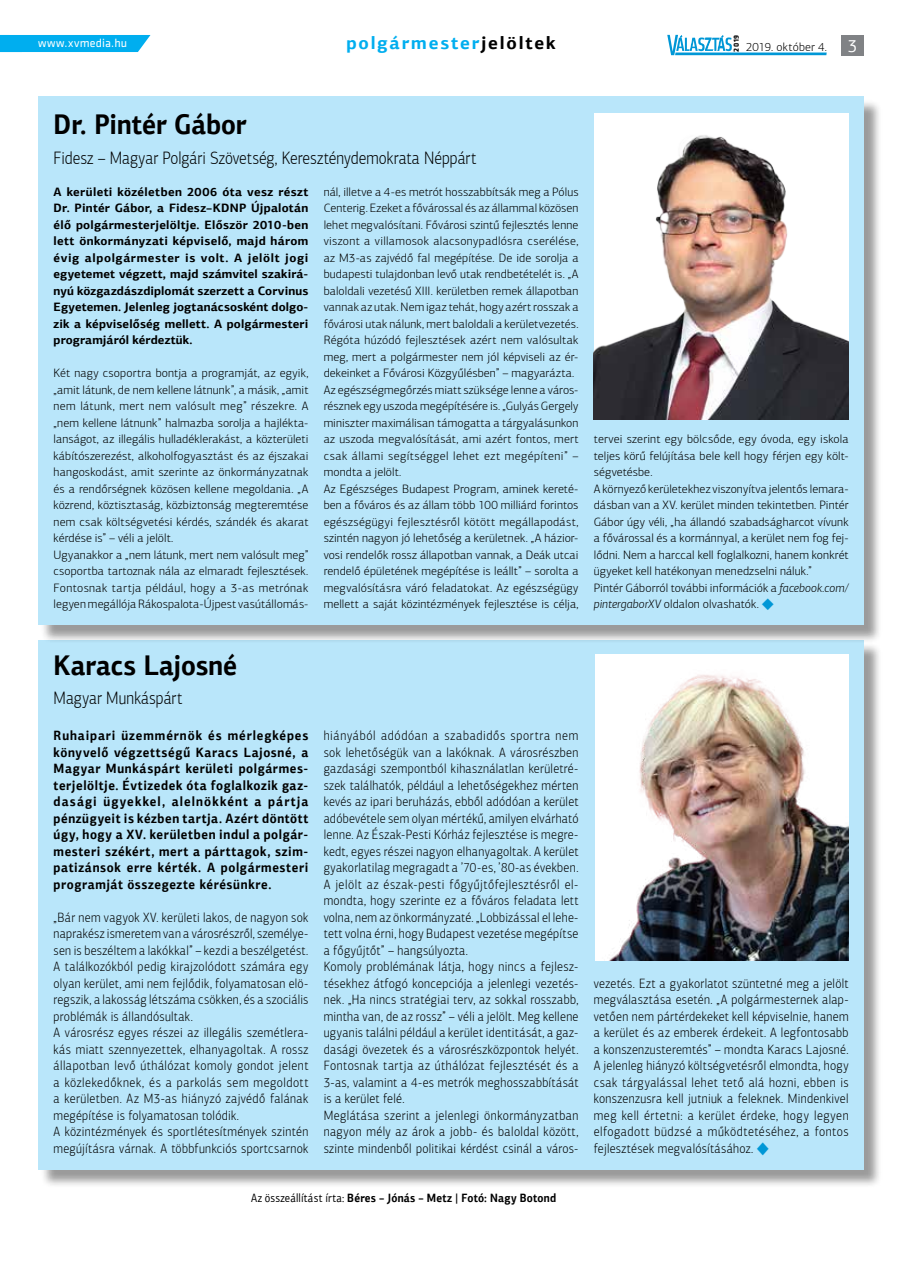
<style>
.page{position:relative;width:915px;height:1263px;background:#fff}
.page>*{position:absolute;margin:0;border:0;box-sizing:border-box;transform-origin:0 0}
.t1{font:700 28.5px "PF Agora Sans Pro";color:#000;scale:.9 1}
.t2{font:300 18px "PF Agora Sans Pro";color:#000;scale:.87 1}
.t3{font:700 18px "PF Agora Sans Pro";letter-spacing:.1em;color:#00aeef}
.t4{font:300 13.5px/16.5px "PF Agora Sans Pro";letter-spacing:.025em;color:#000;scale:.9 1}
.t5{font:700 13.5px/16.5px "PF Agora Sans Pro";letter-spacing:.05em;color:#000;text-align:justify;scale:.9 1}
.t6{font:300 12.15px/16.5px "PF Agora Sans Pro";letter-spacing:.01em;color:#000}
.t7{font:700 12.15px/16.5px "PF Agora Sans Pro";letter-spacing:.01em;color:#000;text-align:justify}
.t8{font:700 12px "PF Agora Sans Pro";letter-spacing:.02em;color:#000;scale:.87 1}
.t9{font:300 12px "PF Agora Sans Pro";letter-spacing:.015em;color:#000}
.t10{font:12px "Klavika";letter-spacing:.015em;color:#fff}
.t11{font:700 7.65px "Klavika";color:#000}
.s1{color:#000}
.s2{font-weight:400;font-size:18px;color:#fff}
.s3{font-style:italic}
.s4{color:#0097d6}
.s5{font-weight:400}
</style>
<div class="page">
<svg style="left:667px;top:35px;width:159px;height:20px"></svg>
<div style="left:41px;top:643px;width:841px;height:545px;background:#000;opacity:.4"></div>
<div style="left:38px;top:640px;width:825px;height:529px;background:#b9e6fa"></div>
<div style="left:41px;top:99px;width:841px;height:544px;background:#000;opacity:.4"></div>
<div style="left:38px;top:97px;width:825px;height:528px;background:#b9e6fa"></div>
<img style="left:595px;top:654px;width:253px;height:306px">
<img style="left:593px;top:114px;width:255px;height:305px">
<div style="left:0;top:35px;width:150px;height:17px;background:#00aeef"></div>
<div style="left:840px;top:35px;width:23px;height:20px;background:#808285"></div>
<p class="t10" style="left:38px;top:36px;width:90px">www.xvmedia.hu</p>
<h2 class="t3" style="left:346px;top:31px;width:211px">polgármester<span class="s1">jelöltek</span></h2>
<p class="t9" style="left:745px;top:40px;width:113px">2019. október 4. <span class="s2">3</span></p>
<p class="t11" style="left:730px;top:51px;width:18px;rotate:-90deg">2019</p>
<h1 class="t1" style="left:54px;top:107px;width:216px">Dr. Pintér Gábor</h1>
<h2 class="t2" style="left:54px;top:147px;width:487px">Fidesz – Magyar Polgári Szövetség, Kereszténydemokrata Néppárt</h2>
<p class="t7" style="left:54px;top:183px;width:256px">A kerületi közéletben 2006 óta vesz részt Dr. Pintér Gábor, a Fidesz–KDNP Újpalotán élő polgármesterjelöltje. Először 2010-ben lett önkormányzati képviselő, majd három évig alpolgármester is volt. A jelölt jogi egyetemet végzett, majd számvitel szakirá&shy;nyú közgazdászdiplomát szerzett a Corvinus Egyetemen. Jelenleg jogtanácsosként dolgo&shy;zik a képviselőség mellett. A polgármesteri programjáról kérdeztük.</p>
<p class="t6" style="left:54px;top:365px;width:256px">Két nagy csoportra bontja a programját, az egyik, „amit látunk, de nem kellene látnunk”, a másik, „amit nem látunk, mert nem valósult meg” részekre. A „nem kellene látnunk” halmazba sorolja a hajlékta&shy;lanságot, az illegális hulladéklerakást, a közterületi kábítószerezést, alkoholfogyasztást és az éjszakai hangoskodást, amit szerinte az önkormányzatnak és a rendőrségnek közösen kellene megoldania. „A közrend, köztisztaság, közbiztonság megteremtése nem csak költségvetési kérdés, szándék és akarat kérdése is” – véli a jelölt.<br>Ugyanakkor a „nem látunk, mert nem valósult meg” csoportba tartoznak nála az elmaradt fejlesztések.<br>Fontosnak tartja például, hogy a 3-as metrónak legyen megállója Rákospalota-Újpest vasútállomás-</p>
<p class="t6" style="left:323px;top:184px;width:256px">nál, illetve a 4-es metrót hosszabbítsák meg a Pólus Centerig. Ezeket a fővárossal és az állammal közösen lehet megvalósítani. Fővárosi szintű fejlesztés lenne viszont a villamosok alacsonypadlósra cserélése, az M3-as zajvédő fal megépítése. De ide sorolja a budapesti tulajdonban levő utak rendbetételét is. „A baloldali vezetésű XIII. kerületben remek állapotban vannak az utak. Nem igaz tehát, hogy azért rosszak a fővárosi utak nálunk, mert baloldali a kerületvezetés.<br>Régóta húzódó fejlesztések azért nem valósultak meg, mert a polgármester nem jól képviseli az ér&shy;dekeinket a Fővárosi Közgyűlésben” – magyarázta.<br>Az egészségmegőrzés miatt szüksége lenne a város&shy;résznek egy uszoda megépítésére is. „Gulyás Gergely miniszter maximálisan támogatta a tárgyalásunkon az uszoda megvalósítását, ami azért fontos, mert csak állami segítséggel lehet ezt megépíteni” – mondta a jelölt.<br>Az Egészséges Budapest Program, aminek kereté&shy;ben a főváros és az állam több 100 milliárd forintos egészségügyi fejlesztésről kötött megállapodást, szintén nagyon jó lehetőség a kerületnek. „A házior&shy;vosi rendelők rossz állapotban vannak, a Deák utcai rendelő épületének megépítése is leállt” – sorolta a megvalósításra váró feladatokat. Az egészségügy mellett a saját közintézmények fejlesztése is célja,</p>
<p class="t6" style="left:593px;top:431px;width:256px">tervei szerint egy bölcsőde, egy óvoda, egy iskola teljes körű felújítása bele kell hogy férjen egy költ&shy;ségvetésbe.<br>A környező kerületekhez viszonyítva jelentős lemara&shy;dásban van a XV. kerület minden tekintetben. Pintér Gábor úgy véli, „ha állandó szabadságharcot vívunk a fővárossal és a kormánnyal, a kerület nem fog fej&shy;lődni. Nem a harccal kell foglalkozni, hanem konkrét ügyeket kell hatékonyan menedzselni náluk.”<br>Pintér Gáborról további információk a <span class="s3">facebook.com/ pintergaborXV</span> oldalon olvashatók. <span class="s4">◆</span></p>
<h1 class="t1" style="left:54px;top:647px;width:205px">Karacs Lajosné</h1>
<h2 class="t2" style="left:54px;top:688px;width:149px">Magyar Munkáspárt</h2>
<p class="t5" style="left:54px;top:727px;width:284px">Ruhaipari üzemmérnök és mérlegképes könyvelő végzettségű Karacs Lajosné, a Magyar Munkáspárt kerületi polgármes&shy;terjelöltje. Évtizedek óta foglalkozik gaz&shy;dasági ügyekkel, alelnökként a pártja pénzügyeit is kézben tartja. Azért döntött úgy, hogy a XV. kerületben indul a polgár&shy;mesteri székért, mert a párttagok, szim&shy;patizánsok erre kérték. A polgármesteri programját összegezte kérésünkre.</p>
<p class="t4" style="left:54px;top:909px;width:284px">„Bár nem vagyok XV. kerületi lakos, de nagyon sok naprakész ismeretem van a városrészről, személye&shy;sen is beszéltem a lakókkal” – kezdi a beszélgetést.<br>A találkozókból pedig kirajzolódott számára egy olyan kerület, ami nem fejlődik, folyamatosan elö&shy;regszik, a lakosság létszáma csökken, és a szociális problémák is állandósultak.<br>A városrész egyes részei az illegális szemétlera&shy;kás miatt szennyezettek, elhanyagoltak. A rossz állapotban levő úthálózat komoly gondot jelent a közlekedőknek, és a parkolás sem megoldott a kerületben. Az M3-as hiányzó zajvédő falának megépítése is folyamatosan tolódik.<br>A közintézmények és sportlétesítmények szintén megújításra várnak. A többfunkciós sportcsarnok</p>
<p class="t4" style="left:323px;top:728px;width:284px">hiányából adódóan a szabadidős sportra nem sok lehetőségük van a lakóknak. A városrészben gazdasági szempontból kihasználatlan kerületré&shy;szek találhatók, például a lehetőségekhez mérten kevés az ipari beruházás, ebből adódóan a kerület adóbevétele sem olyan mértékű, amilyen elvárható lenne. Az Észak-Pesti Kórház fejlesztése is megre&shy;kedt, egyes részei nagyon elhanyagoltak. A kerület gyakorlatilag megragadt a ’70-es, ’80-as években.<br>A jelölt az észak-pesti főgyűjtőfejlesztésről el&shy;mondta, hogy szerinte ez a főváros feladata lett volna, nem az önkormányzaté. „Lobbizással el lehe&shy;tett volna érni, hogy Budapest vezetése megépítse a főgyűjtőt” – hangsúlyozta.<br>Komoly problémának látja, hogy nincs a fejlesz&shy;tésekhez átfogó koncepciója a jelenlegi vezetés&shy;nek. „Ha nincs stratégiai terv, az sokkal rosszabb, mintha van, de az rossz” – véli a jelölt. Meg kellene ugyanis találni például a kerület identitását, a gaz&shy;dasági övezetek és a városrészközpontok helyét.<br>Fontosnak tartja az úthálózat fejlesztését és a 3-as, valamint a 4-es metrók meghosszabbítását is a kerület felé.<br>Meglátása szerint a jelenlegi önkormányzatban nagyon mély az árok a jobb- és baloldal között, szinte mindenből politikai kérdést csinál a város-</p>
<p class="t8" style="left:251px;top:1191px;width:352px"><span class="s5">Az összeállítást írta:</span> Béres – Jónás – Metz | Fotó: Nagy Botond</p>
<p class="t4" style="left:593px;top:975px;width:284px;text-align:justify">vezetés. Ezt a gyakorlatot szüntetné meg a jelölt megválasztása esetén. „A polgármesternek alap&shy;vetően nem pártérdekeket kell képviselnie, hanem a kerület és az emberek érdekeit. A legfontosabb a konszenzusteremtés” – mondta Karacs Lajosné.<br>A jelenleg hiányzó költségvetésről elmondta, hogy csak tárgyalással lehet tető alá hozni, ebben is konszenzusra kell jutniuk a feleknek. Mindenkivel meg kell értetni: a kerület érdeke, hogy legyen elfogadott büdzsé a működtetéséhez, a fontos fejlesztések megvalósításához. <span class="s4">◆</span></p>
</div>
